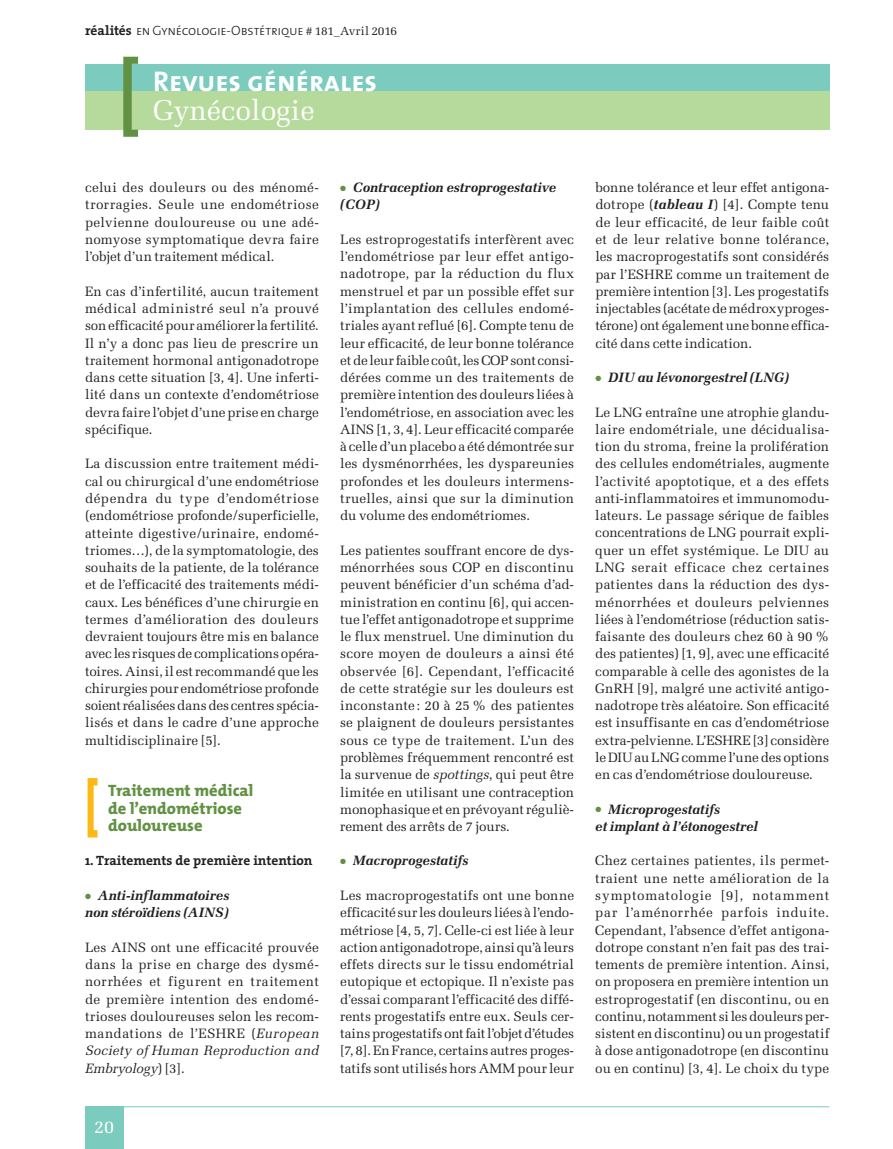
<style>
.page{position:relative;width:893px;height:1149px;background:#fff}
.page>*{position:absolute;margin:0;border:0;box-sizing:border-box;transform-origin:0 0}
.t1{font:800 60px "The Mix";color:#fcb814;scale:.7 1}
.t2{font:28.5px "The Sans Bold Caps";color:#fff}
.t3{font:28.5px "Melior";color:#fff}
.t4{font:18px "Melior";color:#fff}
.t5{font:800 16.5px/17.2px "The Mix";color:#619143}
.t6{font:13.5px/17.2px "Melior";letter-spacing:.005em;color:#231f20;text-align:justify}
.t7{font:italic 700 13.5px/17.2px "Melior";letter-spacing:-.005em;color:#231f20}
.t8{font:13.5px "The Sans Light Caps";letter-spacing:-.015em;color:#231f20}
.t9{font:700 13.5px "The Serif";color:#231f20}
.s1{font-family:"The Serif";font-weight:700}
.s2{font-family:"Melior";font-size:12px}
.s3{color:#619143}
.s4{font-style:italic}
.s5{font-weight:700;font-style:italic}
</style>
<div class="page">
<div style="left:85px;top:1106px;width:38px;height:42px;background:#7bcbbf"></div>
<hr style="left:85px;top:1106px;width:744px;height:1px;background:#7bcbbf">
<div style="left:85px;top:64px;width:744px;height:27px;background:#7bcbbf"></div>
<div style="left:85px;top:91px;width:744px;height:39px;background:#b6da9b"></div>
<svg style="left:123px;top:57px;width:15px;height:80px"></svg>
<p class="t8" style="left:85px;top:20px;width:314px"><span class="s1">réalités</span> en Gynécologie-Obstétrique <span class="s2"># 181_Avril 2016</span></p>
<h2 class="t2" style="left:153px;top:58px;width:226px">Revues générales</h2>
<h2 class="t3" style="left:153px;top:93px;width:163px">Gynécologie</h2>
<p class="t6" style="left:85px;top:179px;width:235px">celui des douleurs ou des ménomé&shy;trorragies. Seule une endométriose pelvienne douloureuse ou une adé&shy;nomyose symptomatique devra faire l’objet d’un traitement médical.</p>
<p class="t6" style="left:85px;top:282px;width:235px">En cas d’infertilité, aucun traitement médical administré seul n’a prouvé son efficacité pour améliorer la fertilité.<br>Il n’y a donc pas lieu de prescrire un traitement hormonal antigonadotrope dans cette situation [3, 4]. Une inferti&shy;lité dans un contexte d’endométriose devra faire l’objet d’une prise en charge spécifique.</p>
<p class="t6" style="left:85px;top:455px;width:235px">La discussion entre traitement médi&shy;cal ou chirurgical d’une endométriose dépendra du type d’endométriose (endométriose profonde/superficielle, atteinte digestive/urinaire, endomé&shy;triomes…), de la symptomatologie, des souhaits de la patiente, de la tolérance et de l’efficacité des traitements médi&shy;caux. Les bénéfices d’une chirurgie en termes d’amélioration des douleurs devraient toujours être mis en balance avec les risques de complications opéra&shy;toires. Ainsi, il est recommandé que les chirurgies pour endométriose profonde soient réalisées dans des centres spécia&shy;lisés et dans le cadre d’une approche multidisciplinaire [5].</p>
<h1 class="t1" style="left:85px;top:753px;width:21px">[</h1>
<p class="t5" style="left:108px;top:781px;width:147px">Traitement médical de l’endométriose douloureuse</p>
<p class="t9" style="left:85px;top:849px;width:229px">1. Traitements de première intention</p>
<p class="t7" style="left:85px;top:886px;width:146px"><span class="s3">●</span> Anti-inflammatoires non stéroïdiens (AINS)</p>
<p class="t6" style="left:85px;top:938px;width:235px">Les AINS ont une efficacité prouvée dans la prise en charge des dysmé&shy;norrhées et figurent en traitement de première intention des endomé&shy;trioses douloureuses selon les recom&shy;mandations de l’ESHRE (<span class="s4">European Society of Human Reproduction and Embryology</span>) [3].</p>
<h3 class="t4" style="left:94px;top:1115px;width:22px">20</h3>
<p class="t7" style="left:340px;top:179px;width:218px"><span class="s3">●</span> Contraception estroprogestative (COP)</p>
<p class="t6" style="left:340px;top:231px;width:235px">Les estroprogestatifs interfèrent avec l’endométriose par leur effet antigo&shy;nadotrope, par la réduction du flux menstruel et par un possible effet sur l’implantation des cellules endomé&shy;triales ayant reflué [6]. Compte tenu de leur efficacité, de leur bonne tolérance et de leur faible coût, les COP sont consi&shy;dérées comme un des traitements de première intention des douleurs liées à l’endométriose, en association avec les AINS [1, 3, 4]. Leur efficacité comparée à celle d’un placebo a été démontrée sur les dysménorrhées, les dyspareunies profondes et les douleurs intermens&shy;truelles, ainsi que sur la diminution du volume des endométriomes.</p>
<p class="t6" style="left:340px;top:541px;width:235px">Les patientes souffrant encore de dys&shy;ménorrhées sous COP en discontinu peuvent bénéficier d’un schéma d’ad&shy;ministration en continu [6], qui accen&shy;tue l’effet antigonadotrope et supprime le flux menstruel. Une diminution du score moyen de douleurs a ainsi été observée [6]. Cependant, l’efficacité de cette stratégie sur les douleurs est inconstante : 20 à 25 % des patientes se plaignent de douleurs persistantes sous ce type de traitement. L’un des problèmes fréquemment rencontré est la survenue de <span class="s4">spottings</span>, qui peut être limitée en utilisant une contraception monophasique et en prévoyant réguliè&shy;rement des arrêts de 7 jours.</p>
<p class="t7" style="left:340px;top:851px;width:130px"><span class="s3">●</span> Macroprogestatifs</p>
<p class="t6" style="left:340px;top:886px;width:235px">Les macroprogestatifs ont une bonne efficacité sur les douleurs liées à l’endo&shy;métriose [4, 5, 7]. Celle-ci est liée à leur action antigonadotrope, ainsi qu’à leurs effets directs sur le tissu endométrial eutopique et ectopique. Il n’existe pas d’essai comparant l’efficacité des diffé&shy;rents progestatifs entre eux. Seuls cer&shy;tains progestatifs ont fait l’objet d’études [7, 8]. En France, certains autres proges&shy;tatifs sont utilisés hors AMM pour leur</p>
<p class="t6" style="left:595px;top:179px;width:235px">bonne tolérance et leur effet antigona&shy;dotrope (<span class="s5">tableau I</span>) [4]. Compte tenu de leur efficacité, de leur faible coût et de leur relative bonne tolérance, les macroprogestatifs sont considérés par l’ESHRE comme un traitement de première intention [3]. Les progestatifs injectables (acétate de médroxyproges&shy;térone) ont également une bonne effica&shy;cité dans cette indication.</p>
<p class="t7" style="left:595px;top:368px;width:196px"><span class="s3">●</span> DIU au lévonorgestrel (LNG)</p>
<p class="t6" style="left:595px;top:403px;width:235px">Le LNG entraîne une atrophie glandu&shy;laire endométriale, une décidualisa&shy;tion du stroma, freine la prolifération des cellules endométriales, augmente l’activité apoptotique, et a des effets anti-inflammatoires et immunomodu&shy;lateurs. Le passage sérique de faibles concentrations de LNG pourrait expli&shy;quer un effet systémique. Le DIU au LNG serait efficace chez certaines patientes dans la réduction des dys&shy;ménorrhées et douleurs pelviennes liées à l’endométriose (réduction satis&shy;faisante des douleurs chez 60 à 90 % des patientes) [1, 9], avec une efficacité comparable à celle des agonistes de la GnRH [9], malgré une activité antigo&shy;nadotrope très aléatoire. Son efficacité est insuffisante en cas d’endométriose extra-pelvienne. L’ESHRE [3] considère le DIU au LNG comme l’une des options en cas d’endométriose douloureuse.</p>
<p class="t7" style="left:595px;top:800px;width:164px"><span class="s3">●</span> Microprogestatifs<br>et implant à l’étonogestrel</p>
<p class="t6" style="left:595px;top:852px;width:235px">Chez certaines patientes, ils permet&shy;traient une nette amélioration de la symptomatologie [9], notamment par l’aménorrhée parfois induite.<br>Cependant, l’absence d’effet antigona&shy;dotrope constant n’en fait pas des trai&shy;tements de première intention. Ainsi, on proposera en première intention un estroprogestatif (en discontinu, ou en continu, notamment si les douleurs per&shy;sistent en discontinu) ou un progestatif à dose antigonadotrope (en discontinu ou en continu) [3, 4]. Le choix du type</p>
</div>
